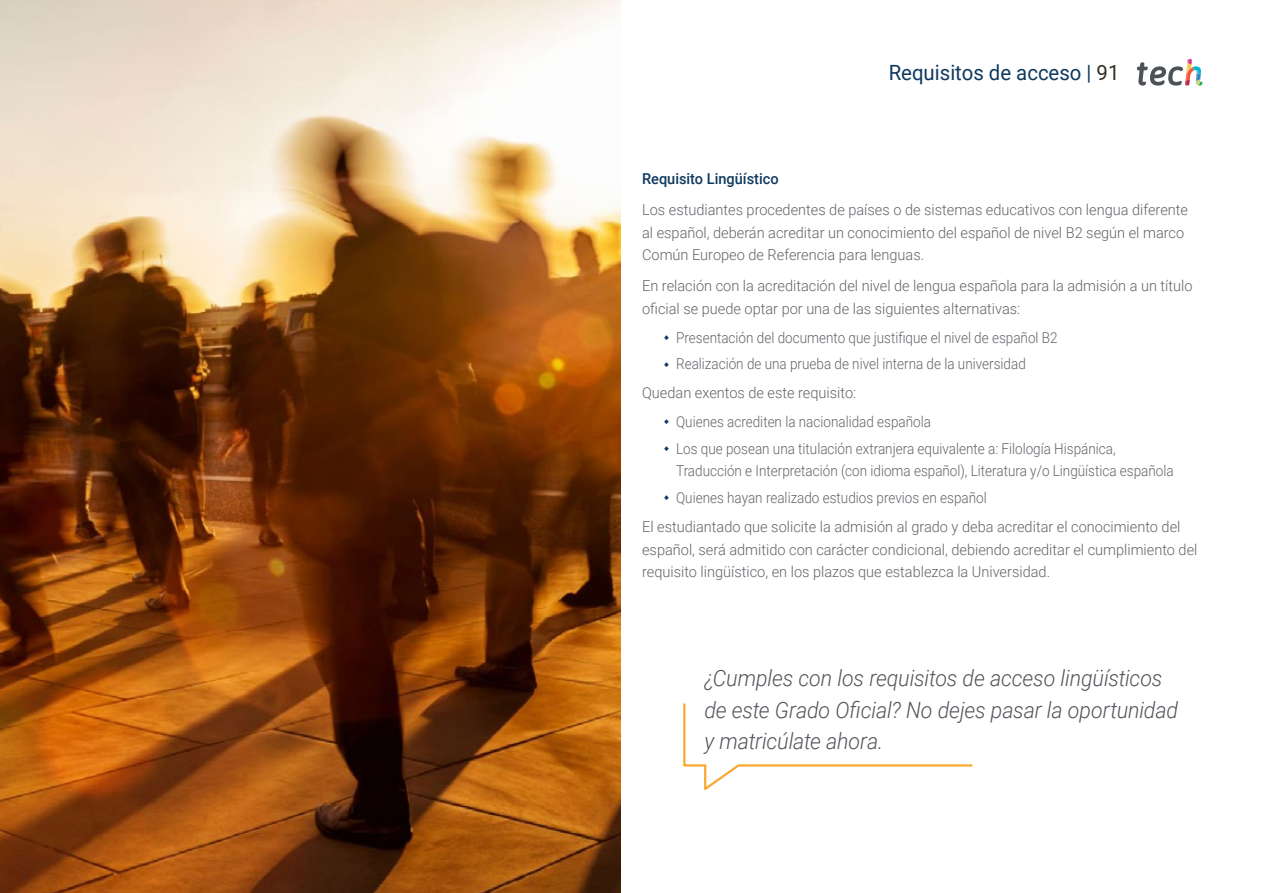
<style>
.page{position:relative;width:1263px;height:893px;background:#fff}
.page>*{position:absolute;margin:0;border:0;box-sizing:border-box;transform-origin:0 0}
.t1{font:italic 300 22.5px/31.5px "Roboto";letter-spacing:-.01em;color:#52555b;scale:.95 1}
.t2{font:21px "Roboto";color:#0f395f}
.t3{font:300 15px/22.5px "Roboto";color:#61646a}
.t4{font:300 15px/26.7px "Roboto";color:#61646a;scale:.9 1}
.t5{font:500 15px "Roboto";color:#0f395f}
.s1{color:#312e20}
</style>
<div class="page">
<img style="left:0;top:0;width:621px;height:893px">
<svg style="left:1137px;top:59px;width:65px;height:27px"></svg>
<svg style="left:683px;top:703px;width:290px;height:87px"></svg>
<h2 class="t2" style="left:889px;top:57px;width:232px">Requisitos de acceso | <span class="s1">91</span></h2>
<p class="t5" style="left:642px;top:168px;width:138px">Requisito Lingüístico</p>
<p class="t3" style="left:642px;top:198px;width:547px">Los estudiantes procedentes de países o de sistemas educativos con lengua diferente al español, deberán acreditar un conocimiento del español de nivel B2 según el marco<br>Común Europeo de Referencia para lenguas.</p>
<p class="t3" style="left:642px;top:274px;width:552px">En relación con la acreditación del nivel de lengua española para la admisión a un título oficial se puede optar por una de las siguientes alternativas:</p>
<p class="t4" style="left:676px;top:323px;width:425px">Presentación del documento que justifique el nivel de español B2<br>Realización de una prueba de nivel interna de la universidad</p>
<p class="t3" style="left:676px;top:378px;width:256px;line-height:28.8px;text-indent:-34px">Quedan exentos de este requisito:<br>Quienes acrediten la nacionalidad española</p>
<p class="t4" style="left:676px;top:437px;width:554px;line-height:22.5px">Los que posean una titulación extranjera equivalente a: Filología Hispánica,<br>Traducción e Interpretación (con idioma español), Literatura y/o Lingüística española</p>
<p class="t4" style="left:642px;top:483px;width:600px;line-height:29px;text-indent:34px">Quienes hayan realizado estudios previos en español<br>El estudiantado que solicite la admisión al grado y deba acreditar el conocimiento del</p>
<p class="t3" style="left:642px;top:537px;width:557px">español, será admitido con carácter condicional, debiendo acreditar el cumplimiento del requisito lingüístico, en los plazos que establezca la Universidad.</p>
<h1 class="t1" style="left:704px;top:662px;width:500px">¿Cumples con los requisitos de acceso lingüísticos de este Grado Oficial? No dejes pasar la oportunidad y matricúlate ahora.</h1>
</div>
